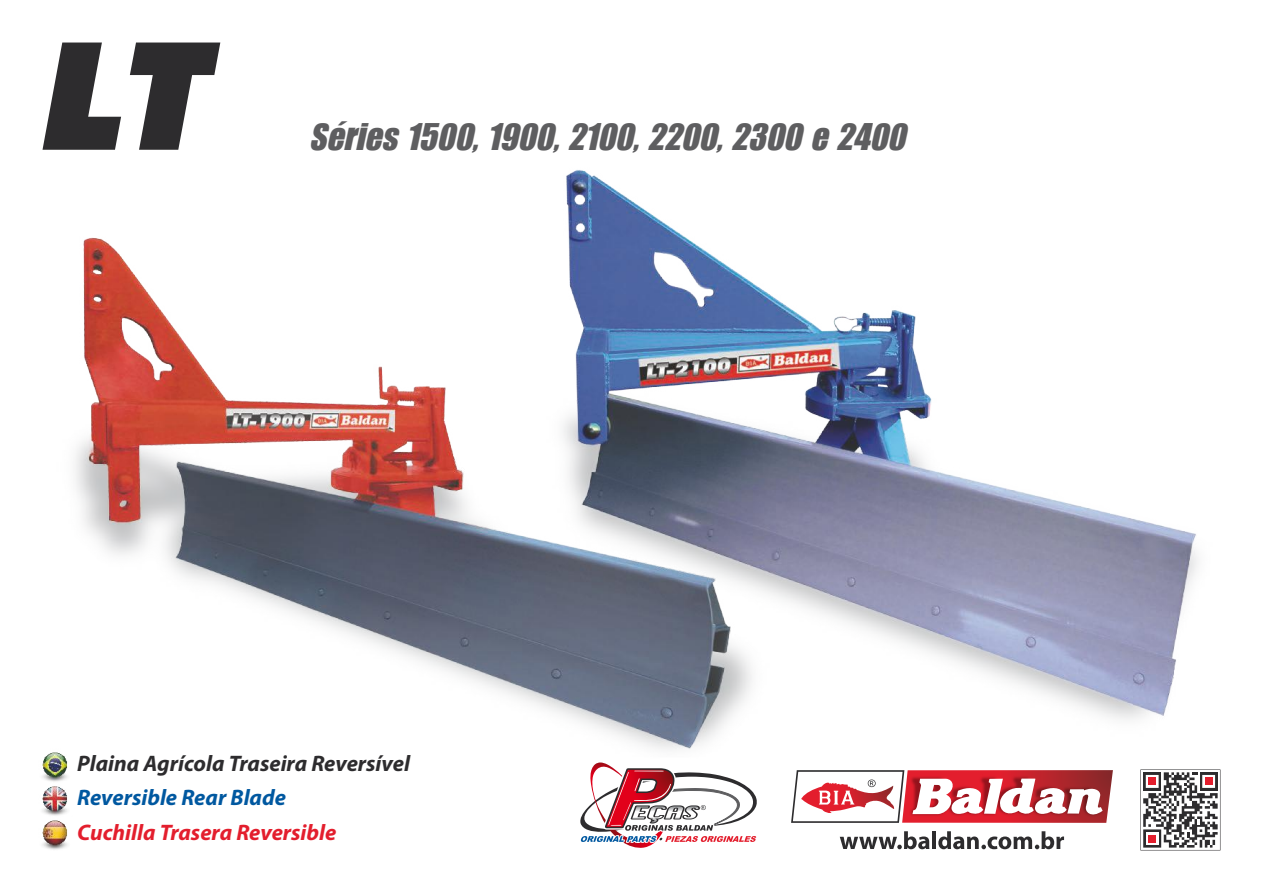
<style>
.page{position:relative;width:1263px;height:893px;background:#fff}
.page>*{position:absolute;margin:0;border:0;box-sizing:border-box;transform-origin:0 0}
.t1{font:italic 900 150px "Futura BT";color:#2d2c2e}
.t2{font:italic 37.5px "Billboard";color:#5e5e60}
.t3{font:italic 700 22.5px "Myriad Pro";color:#2d2c2e}
.t4{font:italic 700 22.5px "Myriad Pro";color:#e31e2d}
.t5{font:italic 700 22.5px "Myriad Pro";color:#0058a0}
</style>
<div class="page">
<img style="left:75px;top:170px;width:1146px;height:600px">
<img style="left:42px;top:752px;width:26px;height:98px">
<svg style="left:1140px;top:769px;width:80px;height:81px"></svg>
<div style="left:1148px;top:835px;width:8px;height:7px;background:#e31e2d"></div>
<img style="left:904px;top:770px;width:209px;height:53px">
<img style="left:905px;top:771px;width:203px;height:49px">
<svg style="left:791px;top:770px;width:113px;height:53px"></svg>
<svg style="left:912px;top:778px;width:190px;height:41px"></svg>
<svg style="left:840px;top:831px;width:89px;height:18px"></svg>
<hr style="left:932px;top:831px;width:4px;height:18px;background:#2d2c2e">
<svg style="left:938px;top:831px;width:126px;height:18px"></svg>
<svg style="left:576px;top:762px;width:185px;height:86px"></svg>
<h1 class="t1" style="left:43px;top:5px;width:171px">LT</h1>
<p class="t2" style="left:309px;top:117px;width:598px">Séries 1500, 1900, 2100, 2200, 2300 e 2400</p>
<p class="t3" style="left:77px;top:749px;width:334px">Plaina Agrícola Traseira Reversível</p>
<p class="t5" style="left:77px;top:783px;width:210px">Reversible Rear Blade</p>
<p class="t4" style="left:77px;top:818px;width:261px">Cuchilla Trasera Reversible</p>
</div>
